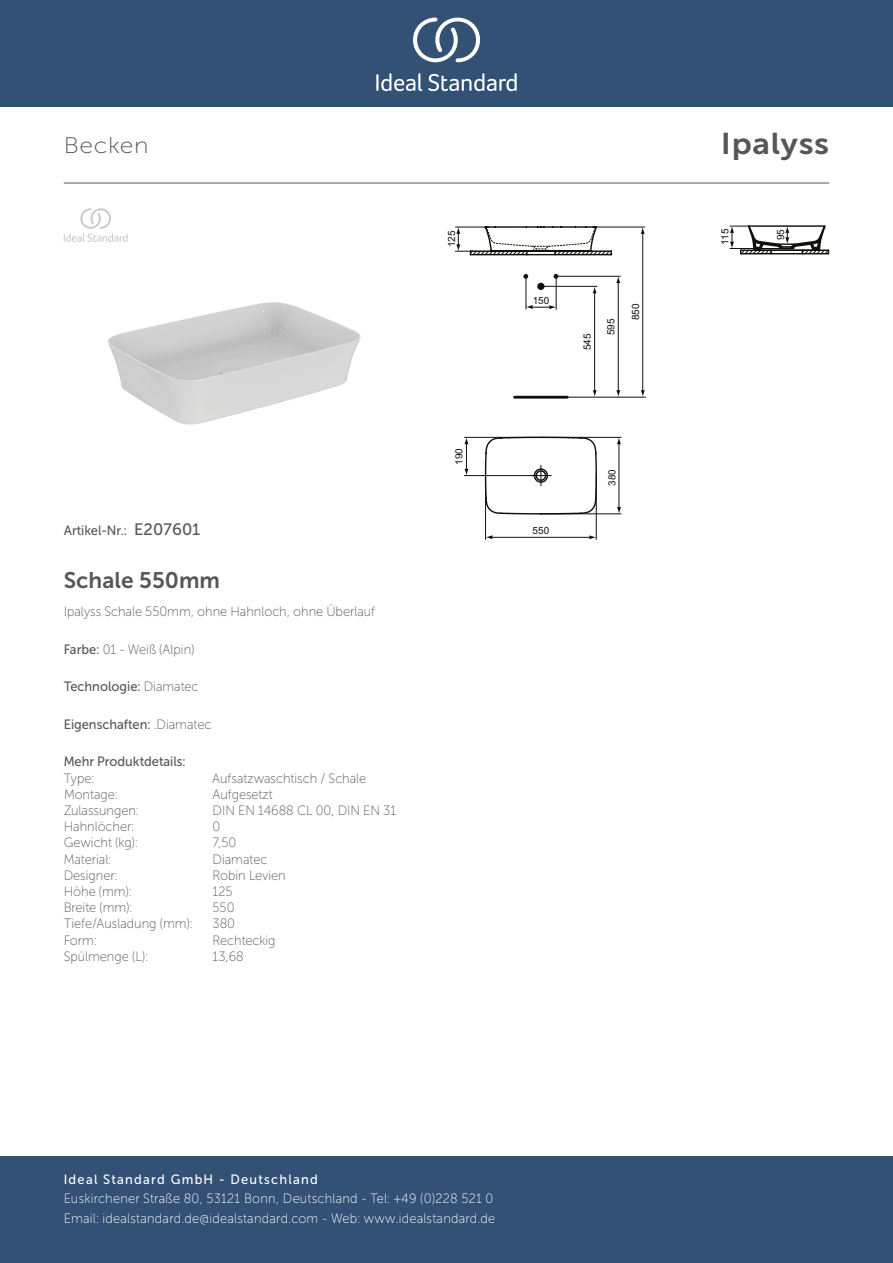
<style>
.page{position:relative;width:893px;height:1263px;background:#fff}
.page>*{position:absolute;margin:0;border:0;box-sizing:border-box;transform-origin:0 0}
._001_Produkttyp{font:30px "Museo Sans 700";letter-spacing:.02em;color:#575756;scale:1.1 1}
.t1{font:22.5px "Museo Sans Cyrl 700";color:#575756}
.t2{font:22.5px "Museo Sans Cyrl 100";letter-spacing:.03em;color:#575756;scale:1.1 1}
.t3{font:13.5px/19.5px "Museo Sans Cyrl 100";letter-spacing:.02em;color:#fff;scale:.95 1}
.Marketing_Descriptio{font:13.5px "Museo Sans Cyrl 100";color:#575756;scale:.95 1}
.Features{font:13.5px "Museo Sans Cyrl 500";color:#575756;scale:.95 1}
.Accreditations{font:13.5px "Museo Sans Cyrl 100";color:#575756;scale:.95 1}
.t4{font:13.5px "Museo Sans Cyrl 500";letter-spacing:.1em;color:#fff;scale:.95 1}
.Type{font:13.5px "Museo Sans Cyrl 100";color:#575756;scale:.95 1}
.Depth__mm{font:13.5px "Museo Sans Cyrl 100";color:#575756;scale:.95 1}
.Colour{font:13.5px "Museo Sans Cyrl 100";color:#575756;scale:.95 1}
.Technology{font:13.5px "Museo Sans Cyrl 500";color:#575756;scale:.95 1}
.Designer{font:13.5px "Museo Sans Cyrl 100";color:#575756;scale:.95 1}
.sku{font:13.5px "Museo Sans Cyrl 500";color:#575756;scale:.95 1}
.Mounting{font:13.5px "Museo Sans Cyrl 100";color:#575756;scale:.95 1}
.Capacity{font:13.5px "Museo Sans Cyrl 100";color:#575756;scale:.95 1}
.Material{font:13.5px "Museo Sans Cyrl 100";color:#575756;scale:.95 1}
.Net_Weight__kg{font:13.5px "Museo Sans Cyrl 100";color:#575756;scale:.95 1}
.Shape{font:13.5px "Museo Sans Cyrl 100";color:#575756;scale:.95 1}
.Width__mm{font:13.5px "Museo Sans Cyrl 100";color:#575756;scale:.95 1}
.Tap_Holes{font:13.5px "Museo Sans Cyrl 100";color:#575756;scale:.95 1}
.Height__mm{font:13.5px "Museo Sans Cyrl 100";color:#575756;scale:.95 1}
.t5{font:10.05px "Arial";color:#12100b}
.t6{font:9.9px "Arial";color:#12100b}
.s1{font-size:16.5px}
.s2{font-family:"Museo Sans Cyrl 500"}
.s3{font-family:"Museo Sans Cyrl 100"}
</style>
<div class="page">
<div style="left:0;top:1157px;width:893px;height:106px;background:#335075"></div>
<div style="left:0;top:0;width:893px;height:107px;background:#335075"></div>
<svg style="left:428px;top:73px;width:89px;height:18px"></svg>
<svg style="left:376px;top:73px;width:46px;height:18px"></svg>
<svg style="left:413px;top:18px;width:67px;height:44px"></svg>
<hr style="left:64px;top:183px;width:765px;height:1px;background:#575756">
<hr style="left:515px;top:396px;width:52px;height:3px;background:#12100b">
<div style="left:537px;top:283px;width:7px;height:7px;background:#12100b;border-radius:50%"></div>
<svg style="left:523px;top:274px;width:5px;height:5px"></svg>
<svg style="left:554px;top:274px;width:4px;height:5px"></svg>
<svg style="left:484px;top:436px;width:114px;height:79px"></svg>
<svg style="left:730px;top:225px;width:99px;height:30px"></svg>
<hr style="left:642px;top:233px;width:1px;height:159px;background:#12100b">
<svg style="left:641px;top:390px;width:4px;height:7px"></svg>
<svg style="left:641px;top:228px;width:4px;height:6px"></svg>
<hr style="left:595px;top:227px;width:50px;height:1px;background:#12100b">
<hr style="left:558px;top:276px;width:62px;height:1px;background:#12100b">
<hr style="left:542px;top:286px;width:55px;height:1px;background:#12100b">
<hr style="left:618px;top:280px;width:1px;height:112px;background:#12100b">
<svg style="left:616px;top:390px;width:4px;height:7px"></svg>
<svg style="left:616px;top:276px;width:4px;height:7px"></svg>
<hr style="left:594px;top:290px;width:1px;height:102px;background:#12100b">
<svg style="left:593px;top:390px;width:4px;height:7px"></svg>
<svg style="left:593px;top:286px;width:4px;height:7px"></svg>
<hr style="left:514px;top:397px;width:131px;height:1px;background:#12100b">
<svg style="left:527px;top:305px;width:29px;height:4px"></svg>
<hr style="left:556px;top:276px;width:1px;height:33px;background:#12100b">
<hr style="left:526px;top:276px;width:1px;height:33px;background:#12100b">
<svg style="left:455px;top:226px;width:158px;height:30px"></svg>
<hr style="left:464px;top:475px;width:70px;height:1px;background:#12100b">
<hr style="left:541px;top:513px;width:80px;height:1px;background:#12100b">
<hr style="left:541px;top:437px;width:80px;height:1px;background:#12100b">
<hr style="left:619px;top:441px;width:1px;height:68px;background:#12100b">
<svg style="left:617px;top:507px;width:4px;height:7px"></svg>
<svg style="left:617px;top:437px;width:4px;height:7px"></svg>
<hr style="left:466px;top:441px;width:1px;height:30px;background:#12100b">
<svg style="left:464px;top:469px;width:4px;height:7px"></svg>
<svg style="left:464px;top:437px;width:4px;height:7px"></svg>
<hr style="left:465px;top:437px;width:73px;height:1px;background:#12100b">
<hr style="left:491px;top:537px;width:99px;height:1px;background:#12100b">
<svg style="left:589px;top:535px;width:7px;height:4px"></svg>
<svg style="left:486px;top:535px;width:6px;height:4px"></svg>
<hr style="left:485px;top:480px;width:1px;height:59px;background:#12100b">
<hr style="left:596px;top:478px;width:1px;height:61px;background:#12100b">
<img style="left:108px;top:302px;width:253px;height:123px">
<svg style="left:64px;top:208px;width:64px;height:34px"></svg>
<p class="t2" style="left:64px;top:134px;width:79px">Becken</p>
<p class="t6" style="left:445px;top:247px;width:18px;rotate:-90deg">125</p>
<p class="sku" style="left:64px;top:523px;width:145px">Artikel-Nr.: <span class="s1">E207601</span></p>
<p class="t1" style="left:64px;top:567px;width:158px">Schale 550mm</p>
<p class="Marketing_Descriptio" style="left:64px;top:605px;width:329px">Ipalyss Schale 550mm, ohne Hahnloch, ohne Überlauf</p>
<p class="Colour" style="left:64px;top:642px;width:139px"><span class="s2">Farbe:</span> 01 - Weiß (Alpin)</p>
<p class="Technology" style="left:64px;top:679px;width:143px">Technologie: <span class="s3">Diamatec</span></p>
<p class="Features" style="left:64px;top:717px;width:157px">Eigenschaften: <span class="s3">.Diamatec</span></p>
<p class="Features" style="left:64px;top:754px;width:130px">Mehr Produktdetails:</p>
<p class="Type" style="left:64px;top:771px;width:34px">Type:</p>
<p class="Type" style="left:212px;top:771px;width:164px">Aufsatzwaschtisch / Schale</p>
<p class="Mounting" style="left:64px;top:787px;width:58px">Montage:</p>
<p class="Mounting" style="left:213px;top:787px;width:65px">Aufgesetzt</p>
<p class="Accreditations" style="left:64px;top:803px;width:80px">Zulassungen:</p>
<p class="Accreditations" style="left:213px;top:803px;width:195px">DIN EN 14688 CL 00, DIN EN 31</p>
<p class="Tap_Holes" style="left:64px;top:819px;width:76px">Hahnlöcher:</p>
<p class="Tap_Holes" style="left:213px;top:819px;width:10px">0</p>
<p class="Net_Weight__kg" style="left:64px;top:835px;width:79px">Gewicht (kg):</p>
<p class="Net_Weight__kg" style="left:213px;top:835px;width:27px">7,50</p>
<p class="Material" style="left:64px;top:852px;width:51px">Material:</p>
<p class="Material" style="left:213px;top:852px;width:59px">Diamatec</p>
<p class="Designer" style="left:64px;top:868px;width:58px">Designer:</p>
<p class="Designer" style="left:213px;top:868px;width:78px">Robin Levien</p>
<p class="Height__mm" style="left:64px;top:884px;width:73px">Höhe (mm):</p>
<p class="Height__mm" style="left:213px;top:884px;width:23px">125</p>
<p class="Width__mm" style="left:64px;top:900px;width:74px">Breite (mm):</p>
<p class="Width__mm" style="left:213px;top:900px;width:25px">550</p>
<p class="Depth__mm" style="left:64px;top:916px;width:137px">Tiefe/Ausladung (mm):</p>
<p class="Depth__mm" style="left:213px;top:916px;width:25px">380</p>
<p class="Shape" style="left:64px;top:933px;width:36px">Form:</p>
<p class="Shape" style="left:213px;top:933px;width:68px">Rechteckig</p>
<p class="Capacity" style="left:64px;top:949px;width:90px">Spülmenge (L):</p>
<p class="Capacity" style="left:213px;top:949px;width:34px">13,68</p>
<p class="t6" style="left:452px;top:465px;width:18px;rotate:-90deg">190</p>
<p class="t6" style="left:533px;top:294px;width:18px">150</p>
<p class="t5" style="left:581px;top:350px;width:18px;rotate:-90deg">545</p>
<p class="t5" style="left:604px;top:335px;width:18px;rotate:-90deg">595</p>
<p class="t5" style="left:629px;top:320px;width:18px;rotate:-90deg">850</p>
<p class="t6" style="left:533px;top:524px;width:18px">550</p>
<p class="t6" style="left:606px;top:486px;width:18px;rotate:-90deg">380</p>
<p class="_001_Produkttyp" style="left:721px;top:127px;width:100px">Ipalyss</p>
<p class="t6" style="left:719px;top:245px;width:18px;rotate:-90deg">115</p>
<p class="t6" style="left:774px;top:240px;width:13px;rotate:-90deg">95</p>
<p class="t4" style="left:64px;top:1172px;width:269px">Ideal Standard GmbH - Deutschland</p>
<p class="t3" style="left:64px;top:1189px;width:456px">Euskirchener Straße 80, 53121 Bonn, Deutschland - Tel: +49 (0)228 521 0<br>Email: idealstandard.de@idealstandard.com - Web: www.idealstandard.de</p>
</div>
